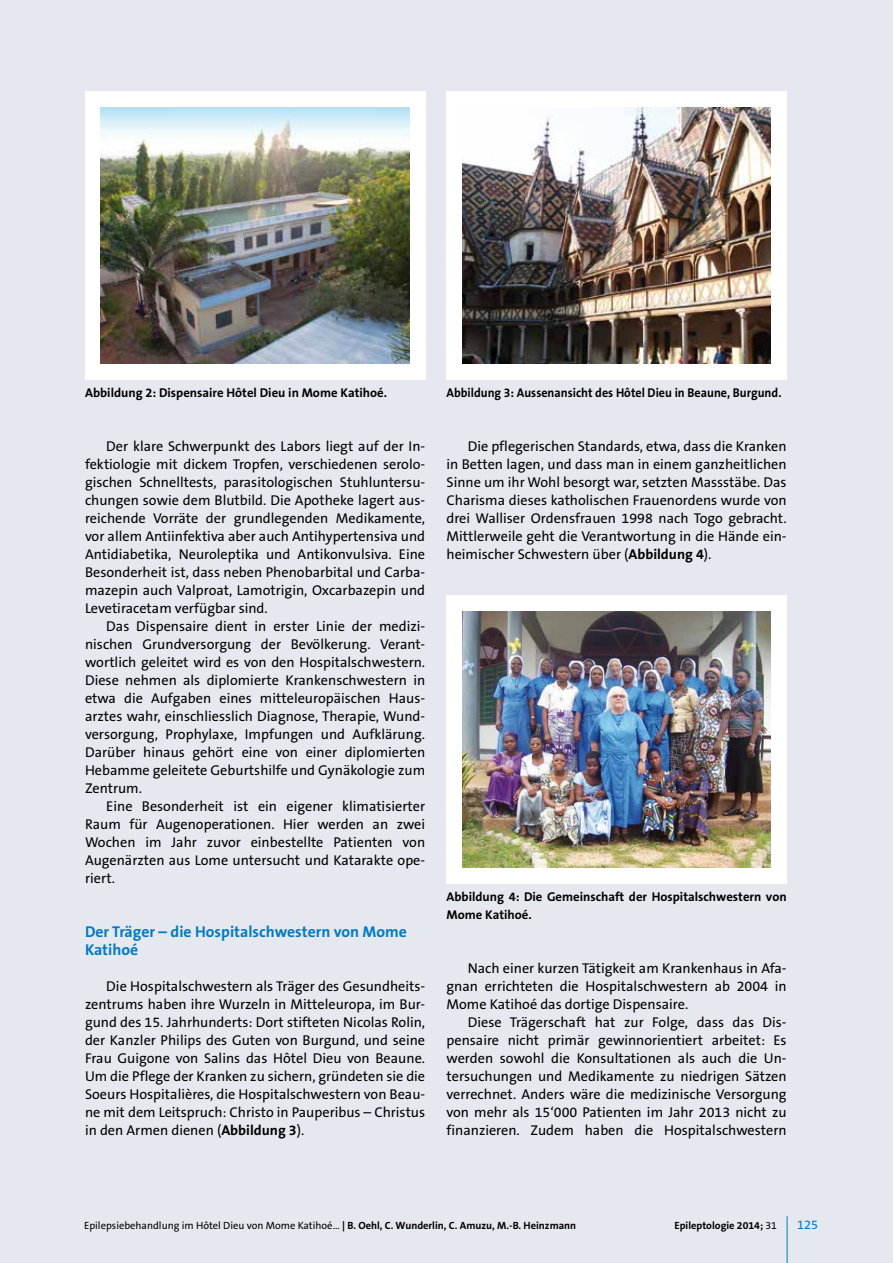
<style>
.page{position:relative;width:893px;height:1263px;background:#e5e9ef}
.page>*{position:absolute;margin:0;border:0;box-sizing:border-box;transform-origin:0 0}
.t1{font:700 15.75px/18px "The Sans B7";color:#007bc2}
.t2{font:14.25px/18px "The Sans B5 Plain";color:#000;text-align:justify}
.t3{font:700 12.75px/18px "The Sans B7";color:#000}
.t4{font:700 12.75px "The Sans B7";color:#000;scale:.95 1}
.t5{font:12.75px "The Sans B5 Plain";color:#007bc2}
.t6{font:10.5px "The Sans B5 Plain";color:#000}
.t7{font:700 10.5px "The Sans B7";color:#000}
.s1{font-family:"The Sans B7";font-weight:700}
.s2{font-family:"The Sans B5 Plain";font-weight:400}
</style>
<div class="page">
<hr style="left:787px;top:1216px;width:1px;height:47px;background:#007bc2">
<div style="left:85px;top:91px;width:340px;height:288px;background:#fff"></div>
<img style="left:101px;top:107px;width:308px;height:257px">
<div style="left:446px;top:91px;width:341px;height:288px;background:#fff"></div>
<img style="left:462px;top:107px;width:309px;height:257px">
<div style="left:446px;top:595px;width:341px;height:288px;background:#fff"></div>
<img style="left:462px;top:611px;width:309px;height:257px">
<p class="t3" style="left:85px;top:384px;width:303px">Abbildung 2: Dispensaire Hôtel Dieu in Mome Katihoé.</p>
<p class="t4" style="left:446px;top:386px;width:354px">Abbildung 3: Aussenansicht des Hôtel Dieu in Beaune, Burgund.</p>
<p class="t2" style="left:85px;top:438px;width:342px;text-indent:21px">Der klare Schwerpunkt des Labors liegt auf der In&shy;fektiologie mit dickem Tropfen, verschiedenen serolo&shy;gischen Schnelltests, parasitologischen Stuhluntersu&shy;chungen sowie dem Blutbild. Die Apotheke lagert aus&shy;reichende Vorräte der grundlegenden Medikamente, vor allem Antiinfektiva aber auch Antihypertensiva und Antidiabetika, Neuroleptika und Antikonvulsiva. Eine Besonderheit ist, dass neben Phenobarbital und Carba&shy;mazepin auch Valproat, Lamotrigin, Oxcarbazepin und Levetiracetam verfügbar sind.</p>
<p class="t2" style="left:85px;top:618px;width:342px;text-indent:21px">Das Dispensaire dient in erster Linie der medizi&shy;nischen Grundversorgung der Bevölkerung. Verant&shy;wortlich geleitet wird es von den Hospitalschwestern.<br>Diese nehmen als diplomierte Krankenschwestern in etwa die Aufgaben eines mitteleuropäischen Haus&shy;arztes wahr, einschliesslich Diagnose, Therapie, Wund&shy;versorgung, Prophylaxe, Impfungen und Aufklärung.<br>Darüber hinaus gehört eine von einer diplomierten Hebamme geleitete Geburtshilfe und Gynäkologie zum Zentrum.</p>
<p class="t2" style="left:85px;top:798px;width:342px;text-indent:21px">Eine Besonderheit ist ein eigener klimatisierter Raum für Augenoperationen. Hier werden an zwei Wochen im Jahr zuvor einbestellte Patienten von Augenärzten aus Lome untersucht und Katarakte ope&shy;riert.</p>
<p class="t1" style="left:85px;top:923px;width:323px">Der Träger – die Hospitalschwestern von Mome<br>Katihoé</p>
<p class="t2" style="left:85px;top:978px;width:342px;text-indent:21px">Die Hospitalschwestern als Träger des Gesundheits&shy;zentrums haben ihre Wurzeln in Mitteleuropa, im Bur&shy;gund des 15. Jahrhunderts: Dort stifteten Nicolas Rolin, der Kanzler Philips des Guten von Burgund, und seine Frau Guigone von Salins das Hôtel Dieu von Beaune.<br>Um die Pflege der Kranken zu sichern, gründeten sie die Soeurs Hospitalières, die Hospitalschwestern von Beau&shy;ne mit dem Leitspruch: Christo in Pauperibus – Christus in den Armen dienen (<span class="s1">Abbildung 3</span>).</p>
<p class="t2" style="left:446px;top:438px;width:342px;text-indent:21px">Die pflegerischen Standards, etwa, dass die Kranken in Betten lagen, und dass man in einem ganzheitlichen Sinne um ihr Wohl besorgt war, setzten Massstäbe. Das Charisma dieses katholischen Frauenordens wurde von drei Walliser Ordensfrauen 1998 nach Togo gebracht.<br>Mittlerweile geht die Verantwortung in die Hände ein&shy;heimischer Schwestern über (<span class="s1">Abbildung 4</span>).</p>
<p class="t3" style="left:446px;top:888px;width:342px">Abbildung 4: Die Gemeinschaft der Hospitalschwestern von<br>Mome Katihoé.</p>
<p class="t2" style="left:446px;top:960px;width:342px;text-indent:21px">Nach einer kurzen Tätigkeit am Krankenhaus in Afa&shy;gnan errichteten die Hospitalschwestern ab 2004 in Mome Katihoé das dortige Dispensaire.</p>
<p class="t2" style="left:446px;top:1014px;width:342px;text-indent:21px">Diese Trägerschaft hat zur Folge, dass das Dis&shy;pensaire nicht primär gewinnorientiert arbeitet: Es werden sowohl die Konsultationen als auch die Un&shy;tersuchungen und Medikamente zu niedrigen Sätzen verrechnet. Anders wäre die medizinische Versorgung von mehr als 15‘000 Patienten im Jahr 2013 nicht zu finanzieren. Zudem haben die Hospitalschwestern</p>
<p class="t6" style="left:84px;top:1220px;width:494px">Epilepsiebehandlung im Hôtel Dieu von Mome Katihoé... <span class="s1">| B. Oehl, C. Wunderlin, C. Amuzu, M.-B. Heinzmann</span></p>
<p class="t7" style="left:674px;top:1220px;width:104px">Epileptologie 2014; <span class="s2">31</span></p>
<p class="t5" style="left:797px;top:1218px;width:23px">125</p>
</div>
